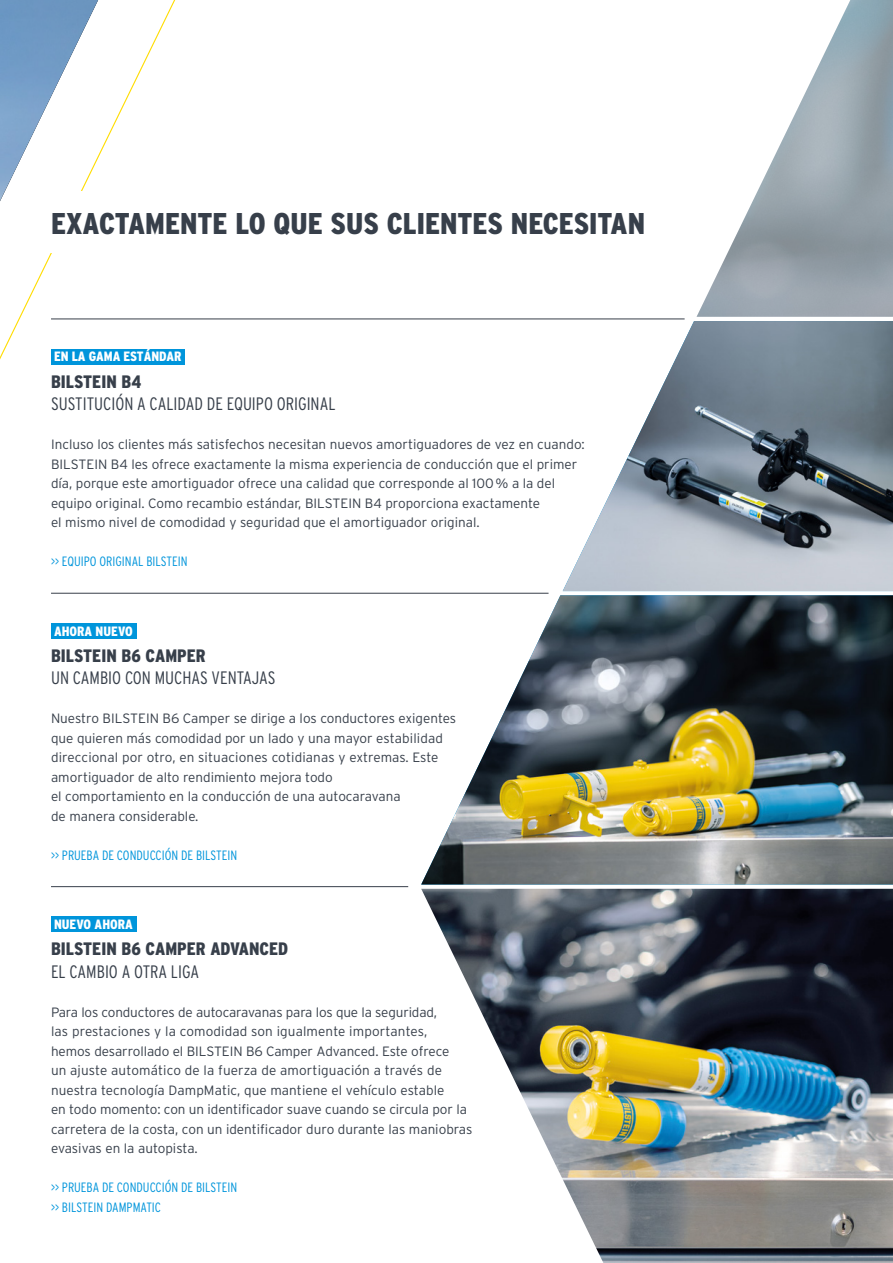
<style>
.page{position:relative;width:893px;height:1263px;background:#fff}
.page>*{position:absolute;margin:0;border:0;box-sizing:border-box;transform-origin:0 0}
.t1{font:900 30px "Interstate Condensed";color:#373f4a}
.t2{font:300 18px "Interstate Condensed";color:#373f4a}
.t3{font:900 18px "Interstate Condensed";color:#373f4a}
.t4{font:300 13.5px/19.5px "Interstate";color:#373f4a}
.t5{font:300 13.5px/19.5px "Interstate Condensed";color:#0095db}
.t6{font:900 13.5px "Interstate Condensed";color:#fff}
</style>
<div class="page">
<hr style="left:51px;top:319px;width:634px;height:1px;background:#373f4a">
<hr style="left:51px;top:593px;width:498px;height:1px;background:#373f4a">
<hr style="left:51px;top:886px;width:357px;height:1px;background:#373f4a">
<svg style="left:0;top:0;width:183px;height:932px"></svg>
<div style="left:17px;top:191px;width:285px;height:62px;background:#fff"></div>
<div style="left:51px;top:349px;width:134px;height:16px;background:#0095db"></div>
<div style="left:51px;top:916px;width:85px;height:16px;background:#0095db"></div>
<div style="left:51px;top:623px;width:85px;height:16px;background:#0095db"></div>
<img style="left:421px;top:595px;width:472px;height:289px">
<img style="left:421px;top:889px;width:472px;height:374px">
<img style="left:563px;top:321px;width:330px;height:270px">
<img style="left:696px;top:0;width:197px;height:317px">
<h1 class="t1" style="left:51px;top:206px;width:596px">EXACTAMENTE LO QUE SUS CLIENTES NECESITAN</h1>
<p class="t6" style="left:54px;top:349px;width:129px">EN LA GAMA ESTÁNDAR</p>
<h2 class="t3" style="left:51px;top:371px;width:92px">BILSTEIN B4</h2>
<h2 class="t2" style="left:51px;top:394px;width:286px">SUSTITUCIÓN A CALIDAD DE EQUIPO ORIGINAL</h2>
<p class="t4" style="left:51px;top:434px;width:535px">Incluso los clientes más satisfechos necesitan nuevos amortiguadores de vez en cuando:<br>BILSTEIN B4 les ofrece exactamente la misma experiencia de conducción que el primer día, porque este amortiguador ofrece una calidad que corresponde al 100% a la del equipo original. Como recambio estándar, BILSTEIN B4 proporciona exactamente<br>el mismo nivel de comodidad y seguridad que el amortiguador original.</p>
<p class="t5" style="left:51px;top:551px;width:138px">&gt;&gt; EQUIPO ORIGINAL BILSTEIN</p>
<p class="t6" style="left:54px;top:623px;width:80px">AHORA NUEVO</p>
<h2 class="t3" style="left:51px;top:645px;width:156px">BILSTEIN B6 CAMPER</h2>
<h2 class="t2" style="left:51px;top:668px;width:226px">UN CAMBIO CON MUCHAS VENTAJAS</h2>
<p class="t4" style="left:51px;top:709px;width:407px">Nuestro BILSTEIN B6 Camper se dirige a los conductores exigentes que quieren más comodidad por un lado y una mayor estabilidad direccional por otro, en situaciones cotidianas y extremas. Este amortiguador de alto rendimiento mejora todo<br>el comportamiento en la conducción de una autocaravana<br>de manera considerable.</p>
<p class="t5" style="left:51px;top:845px;width:188px">&gt;&gt; PRUEBA DE CONDUCCIÓN DE BILSTEIN</p>
<p class="t6" style="left:54px;top:917px;width:80px">NUEVO AHORA</p>
<h2 class="t3" style="left:51px;top:939px;width:239px">BILSTEIN B6 CAMPER ADVANCED</h2>
<h2 class="t2" style="left:51px;top:961px;width:150px">EL CAMBIO A OTRA LIGA</h2>
<p class="t4" style="left:51px;top:1002px;width:423px">Para los conductores de autocaravanas para los que la seguridad,<br>las prestaciones y la comodidad son igualmente importantes,<br>hemos desarrollado el BILSTEIN B6 Camper Advanced. Este ofrece<br>un ajuste automático de la fuerza de amortiguación a través de nuestra tecnología DampMatic, que mantiene el vehículo estable<br>en todo momento: con un identificador suave cuando se circula por la carretera de la costa, con un identificador duro durante las maniobras evasivas en la autopista.</p>
<p class="t5" style="left:51px;top:1177px;width:188px">&gt;&gt; PRUEBA DE CONDUCCIÓN DE BILSTEIN &gt;&gt; BILSTEIN DAMPMATIC</p>
</div>
